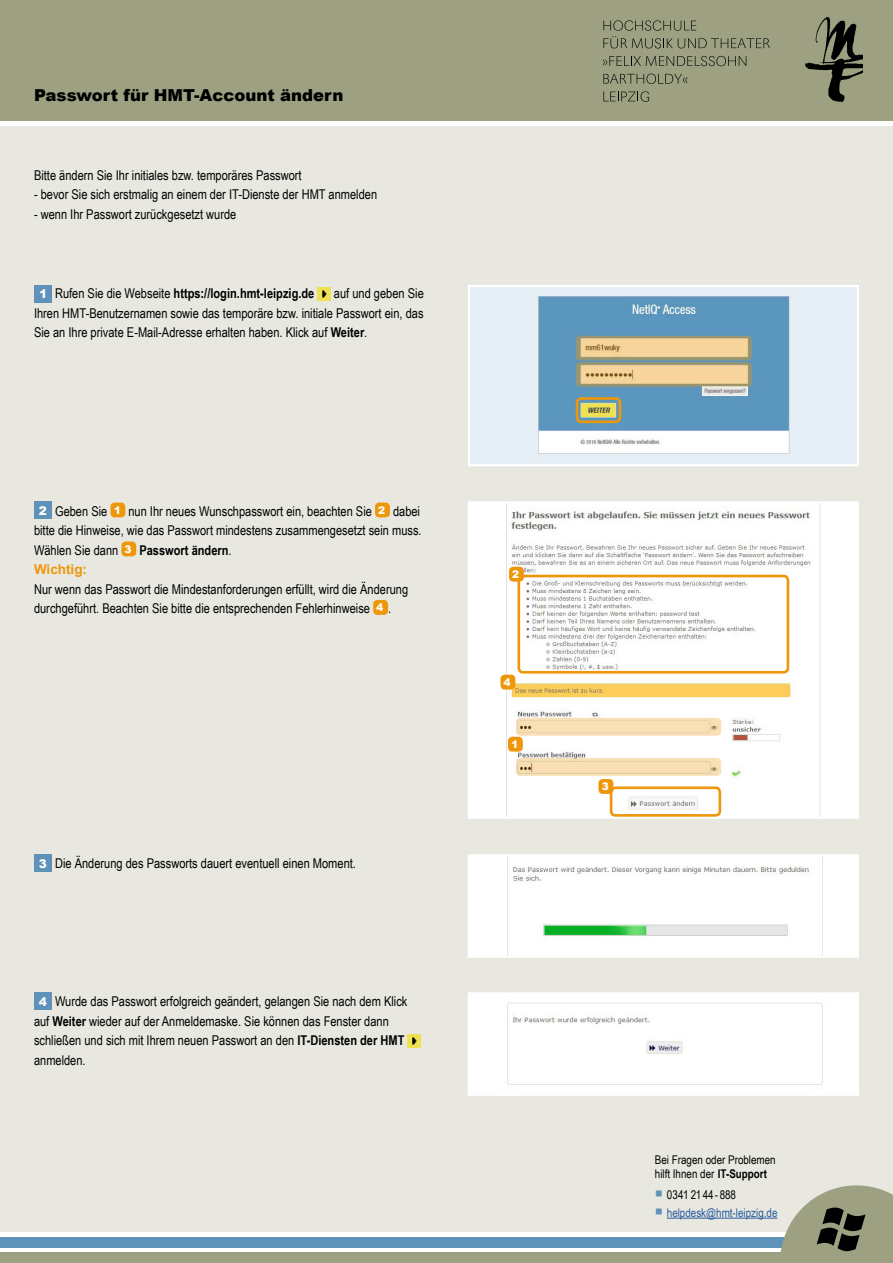
<style>
.page{position:relative;width:893px;height:1263px;background:#fff}
.page>*{position:absolute;margin:0;border:0;box-sizing:border-box;transform-origin:0 0}
.t1{font:900 16.5px "Arial";color:#000}
.t2{font:13.5px/19.5px "Arial Narrow";color:#000;text-align:justify}
.t3{font:700 13.5px "Arial Narrow";color:#000}
.t4{font:700 13.5px "Arial";color:#ee970a}
.t5{font:12px/13.5px "Arial Narrow";color:#000}
.t6{font:12px "Arial Narrow";color:#275b9b}
.t7{font:900 12px "Arial";color:#fff}
.t8{font:900 10.5px "Arial";color:#fff}
.s1{font-weight:700}
.s2{font-weight:400}
.s3{font-family:"Arial";font-weight:900;font-size:12px;color:#fff}
.s4{color:#5f92b9}
</style>
<div class="page">
<div style="left:0;top:126px;width:893px;height:1106px;background:#e8e8e1"></div>
<div style="left:0;top:0;width:893px;height:121px;background:#9da081"></div>
<svg style="left:603px;top:20px;width:167px;height:28px"></svg>
<svg style="left:603px;top:56px;width:143px;height:10px"></svg>
<svg style="left:603px;top:74px;width:85px;height:10px"></svg>
<svg style="left:603px;top:91px;width:46px;height:11px"></svg>
<img style="left:805px;top:16px;width:57px;height:87px">
<div style="left:0;top:1253px;width:893px;height:10px;background:#9da081"></div>
<div style="left:0;top:1237px;width:893px;height:10px;background:#5f92b9"></div>
<svg style="left:317px;top:288px;width:13px;height:13px"></svg>
<div style="left:34px;top:285px;width:18px;height:18px;background:#5f92b9"></div>
<svg style="left:408px;top:1035px;width:12px;height:12px"></svg>
<div style="left:34px;top:992px;width:18px;height:18px;background:#5f92b9"></div>
<div style="left:34px;top:854px;width:18px;height:18px;background:#5f92b9"></div>
<img style="left:471px;top:288px;width:385px;height:175px">
<div style="left:468px;top:285px;width:391px;height:181px;border:2px solid #fff"></div>
<div style="left:576px;top:397px;width:45px;height:26px;border:3px solid #ee970a;border-radius:4px"></div>
<svg style="left:576px;top:336px;width:176px;height:24px;background:#dbc18f"></svg>
<svg style="left:576px;top:362px;width:176px;height:25px;background:#d8bf8f"></svg>
<svg style="left:780px;top:1185px;width:113px;height:68px"></svg>
<hr style="left:667px;top:1218px;width:110px;height:1px;background:#275b9b">
<img style="left:471px;top:504px;width:385px;height:312px">
<div style="left:468px;top:501px;width:391px;height:318px;border:2px solid #fff"></div>
<div style="left:110px;top:502px;width:15px;height:15px;background:#ee970a;border-radius:4px"></div>
<div style="left:375px;top:502px;width:15px;height:15px;background:#ee970a;border-radius:4px"></div>
<div style="left:121px;top:541px;width:15px;height:15px;background:#ee970a;border-radius:4px"></div>
<div style="left:373px;top:600px;width:15px;height:15px;background:#ee970a;border-radius:4px"></div>
<div style="left:34px;top:501px;width:18px;height:18px;background:#5f92b9"></div>
<div style="left:516px;top:718px;width:205px;height:18px;background:#f9dfb5;border-radius:4px"></div>
<div style="left:517px;top:575px;width:272px;height:99px;border:3px solid #ee970a;border-radius:4px"></div>
<div style="left:509px;top:567px;width:15px;height:15px;background:#ee970a;border-radius:4px"></div>
<div style="left:500px;top:675px;width:15px;height:14px;background:#ee970a;border-radius:4px"></div>
<div style="left:610px;top:786px;width:111px;height:31px;border:3px solid #ee970a;border-radius:4px"></div>
<div style="left:598px;top:779px;width:15px;height:15px;background:#ee970a;border-radius:4px"></div>
<svg style="left:516px;top:758px;width:205px;height:18px;background:#f3dbb1"></svg>
<div style="left:508px;top:737px;width:15px;height:15px;background:#ee970a;border-radius:4px"></div>
<img style="left:471px;top:857px;width:385px;height:98px">
<div style="left:468px;top:854px;width:391px;height:104px;border:2px solid #fff"></div>
<div style="left:471px;top:995px;width:385px;height:98px;background:#fff"></div>
<div style="left:468px;top:992px;width:391px;height:104px;border:2px solid #fff"></div>
<p class="t1" style="left:34px;top:83px;width:311px">Passwort für HMT-Account ändern</p>
<p class="t2" style="left:34px;top:165px;width:269px">Bitte ändern Sie Ihr initiales bzw. temporäres Passwort</p>
<p class="t2" style="left:34px;top:184px;width:345px">- bevor Sie sich erstmalig an einem der IT-Dienste der HMT anmelden</p>
<p class="t2" style="left:34px;top:204px;width:204px">- wenn Ihr Passwort zurückgesetzt wurde</p>
<p class="t2" style="left:34px;top:283px;width:391px;text-indent:300px">auf und geben Sie Ihren HMT-Benutzernamen sowie das temporäre bzw. initiale Passwort ein, das Sie an Ihre private E-Mail-Adresse erhalten haben. Klick auf <span class="s1">Weiter</span>.</p>
<p class="t3" style="left:55px;top:283px;width:261px"><span class="s2">Rufen Sie die Webseite</span> https://login.hmt-leipzig.de</p>
<p class="t7" style="left:40px;top:285px;width:8px">1</p>
<p class="t7" style="left:39px;top:502px;width:10px">2</p>
<p class="t2" style="left:34px;top:501px;width:389px;text-indent:21px">Geben Sie <sup>1</sup> nun Ihr neues Wunschpasswort ein, beachten Sie <sup>2</sup> dabei bitte die Hinweise, wie das Passwort mindestens zusammengesetzt sein muss.<br>Wählen Sie dann <sup>3</sup> <span class="s1">Passwort ändern</span>.</p>
<p class="t4" style="left:34px;top:560px;width:55px">Wichtig:</p>
<p class="t2" style="left:34px;top:579px;width:376px">Nur wenn das Passwort die Mindestanforderungen erfüllt, wird die Änderung durchgeführt. Beachten Sie bitte die entsprechenden Fehlerhinweise <sup>4</sup> .</p>
<p class="t2" style="left:39px;top:853px;width:319px"><span class="s3">3</span> Die Änderung des Passworts dauert eventuell einen Moment.</p>
<p class="t2" style="left:34px;top:991px;width:375px;text-align:left;text-indent:21px">Wurde das Passwort erfolgreich geändert, gelangen Sie nach dem Klick auf <span class="s1">Weiter</span> wieder auf der Anmeldemaske. Sie können das Fenster dann schließen und sich mit Ihrem neuen Passwort an den <span class="s1">IT-Diensten der HMT </span>anmelden.</p>
<p class="t7" style="left:39px;top:993px;width:10px">4</p>
<p class="t8" style="left:512px;top:566px;width:9px">2</p>
<p class="t8" style="left:504px;top:674px;width:9px">4</p>
<p class="t8" style="left:512px;top:736px;width:7px">1</p>
<p class="t8" style="left:602px;top:779px;width:9px">3</p>
<p class="t5" style="left:655px;top:1153px;width:122px">Bei Fragen oder Problemen hilft Ihnen der <span class="s1">IT-Support</span></p>
<p class="t5" style="left:655px;top:1187px;width:83px"><span class="s4">○</span> 0341 2144-888</p>
<p class="t6" style="left:655px;top:1204px;width:124px"><span class="s4">○</span> helpdesk@hmt-leipzig.de</p>
</div>
